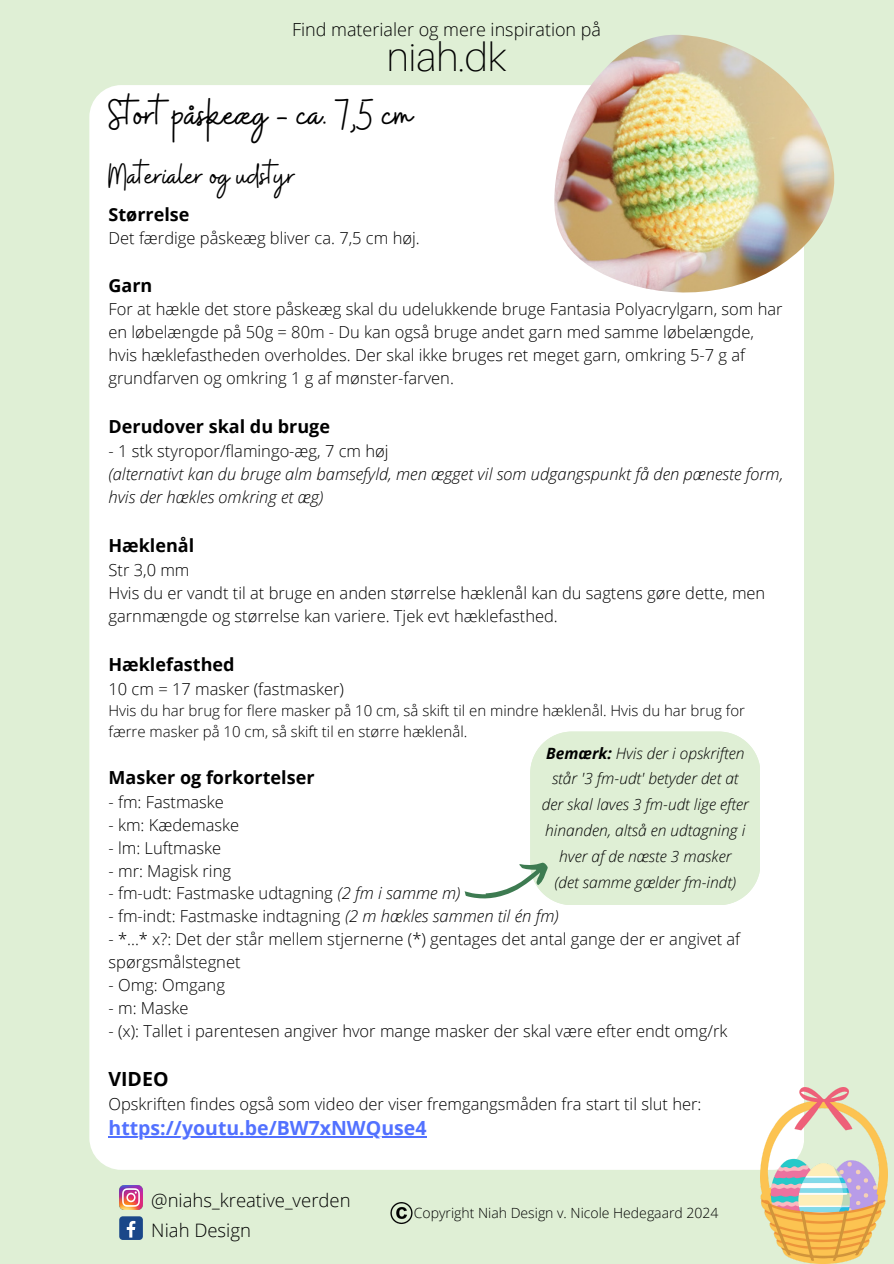
<style>
.page{position:relative;width:894px;height:1264px;background:#fff}
.page>*{position:absolute;margin:0;border:0;box-sizing:border-box;transform-origin:0 0}
.t1{font:43.5px "Buffalo";color:#000}
.t2{font:100 40.35px "Aileron";color:#000}
.t3{font:34.5px "Buffalo";color:#000}
.t4{font:700 19.5px "Open Sans";color:#5271ff}
.t5{font:700 19.5px "Open Sans";color:#000}
.t6{font:300 18.45px/30.3px "Open Sans";color:#000}
.t7{font:700 18px "Open Sans";color:#000}
.t8{font:300 18px "Open Sans";color:#000}
.t9{font:300 16.5px/23px "Open Sans";color:#000}
.t10{font:italic 300 16.5px/23px "Open Sans";color:#000}
.t11{font:italic 300 15.45px/25.8px "Open Sans";color:#000;text-align:center}
.t12{font:300 15px/21px "Open Sans";color:#000}
.t13{font:300 13.95px "Open Sans";color:#000}
.s1{font-style:normal}
.s2{font-style:italic}
.s3{font-weight:700}
</style>
<div class="page">
<div style="left:0;top:0;width:893px;height:1263px;background:#dfefd5"></div>
<div style="left:89px;top:85px;width:715px;height:1084px;background:#fff;border-radius:32px"></div>
<hr style="left:108px;top:1136px;width:318px;height:2px;background:#5271ff">
<svg style="left:464px;top:731px;width:296px;height:174px"></svg>
<img style="left:119px;top:1185px;width:24px;height:24px">
<div style="left:119px;top:1216px;width:24px;height:23px;background:#1a4789;border-radius:4px"></div>
<svg style="left:127px;top:1220px;width:8px;height:17px"></svg>
<img style="left:390px;top:1202px;width:23px;height:22px">
<img style="left:760px;top:1087px;width:127px;height:176px">
<img style="left:554px;top:35px;width:280px;height:258px">
<h3 class="t8" style="left:292px;top:17px;width:310px">Find materialer og mere inspiration på</h3>
<h3 class="t2" style="left:386px;top:32px;width:122px">niah.dk</h3>
<h2 class="t1" style="left:108px;top:86px;width:305px">Stort påskeæg - ca. 7,5 cm</h2>
<p class="t3" style="left:108px;top:153px;width:188px">Materialer og udstyr</p>
<p class="t7" style="left:108px;top:201px;width:82px">Størrelse</p>
<p class="t9" style="left:108px;top:226px;width:312px">Det færdige påskeæg bliver ca. 7,5 cm høj.</p>
<h1 class="t7" style="left:108px;top:272px;width:45px">Garn</h1>
<h1 class="t9" style="left:108px;top:297px;width:675px">For at hækle det store påskeæg skal du udelukkende bruge Fantasia Polyacrylgarn, som har en løbelængde på 50g = 80m - Du kan også bruge andet garn med samme løbelængde, hvis hæklefastheden overholdes. Der skal ikke bruges ret meget garn, omkring 5-7 g af grundfarven og omkring 1 g af mønster-farven.</h1>
<h1 class="t7" style="left:108px;top:414px;width:223px">Derudover skal du bruge</h1>
<h1 class="t10" style="left:108px;top:439px;width:676px"><span class="s1">- 1 stk styropor/flamingo-æg, 7 cm høj<br></span>(alternativt kan du bruge alm bamsefyld, men ægget vil som udgangspunkt få den pæneste form, hvis der hækles omkring et æg)</h1>
<h3 class="t7" style="left:108px;top:533px;width:87px">Hæklenål</h3>
<h3 class="t9" style="left:108px;top:558px;width:658px">Str 3,0 mm<br>Hvis du er vandt til at bruge en anden størrelse hæklenål kan du sagtens gøre dette, men garnmængde og størrelse kan variere. Tjek evt hæklefasthed.</h3>
<h3 class="t7" style="left:108px;top:652px;width:127px">Hæklefasthed</h3>
<h3 class="t9" style="left:108px;top:677px;width:237px">10 cm = 17 masker (fastmasker)</h3>
<h3 class="t12" style="left:108px;top:700px;width:638px">Hvis du har brug for flere masker på 10 cm, så skift til en mindre hæklenål. Hvis du har brug for færre masker på 10 cm, så skift til en større hæklenål.</h3>
<h3 class="t7" style="left:108px;top:765px;width:207px">Masker og forkortelser</h3>
<h3 class="t9" style="left:108px;top:790px;width:117px">- fm: Fastmaske</h3>
<h3 class="t9" style="left:108px;top:812px;width:132px">- km: Kædemaske</h3>
<h3 class="t9" style="left:108px;top:835px;width:114px">- lm: Luftmaske</h3>
<h3 class="t9" style="left:108px;top:858px;width:124px">- mr: Magisk ring</h3>
<h3 class="t9" style="left:108px;top:881px;width:353px">- fm-udt: Fastmaske udtagning <span class="s2">(2 fm i samme m)</span></h3>
<h3 class="t9" style="left:108px;top:904px;width:451px">- fm-indt: Fastmaske indtagning <span class="s2">(2 m hækles sammen til én fm)</span></h3>
<h3 class="t9" style="left:108px;top:927px;width:633px">- *...* x?: Det der står mellem stjernerne (*) gentages det antal gange der er angivet af spørgsmålstegnet</h3>
<h3 class="t9" style="left:108px;top:973px;width:118px">- Omg: Omgang</h3>
<h3 class="t9" style="left:108px;top:995px;width:81px">- m: Maske</h3>
<h3 class="t9" style="left:108px;top:1018px;width:620px">- (x): Tallet i parentesen angiver hvor mange masker der skal være efter endt omg/rk</h3>
<h3 class="t5" style="left:108px;top:1064px;width:61px">VIDEO</h3>
<h3 class="t9" style="left:108px;top:1091px;width:594px">Opskriften findes også som video der viser fremgangsmåden fra start til slut her:</h3>
<h3 class="t4" style="left:108px;top:1114px;width:319px">https://youtu.be/BW7xNWQuse4</h3>
<h3 class="t11" style="left:541px;top:739px;width:208px"><span class="s3">Bemærk:</span> Hvis der i opskriften står '3 fm-udt' betyder det at der skal laves 3 fm-udt lige efter hinanden, altså en udtagning i hver af de næste 3 masker<br>(det samme gælder fm-indt)</h3>
<p class="t6" style="left:151px;top:1184px;width:201px">@niahs_kreative_verden<br>Niah Design</p>
<p class="t13" style="left:414px;top:1203px;width:306px">Copyright Niah Design v. Nicole Hedegaard 2024</p>
</div>
